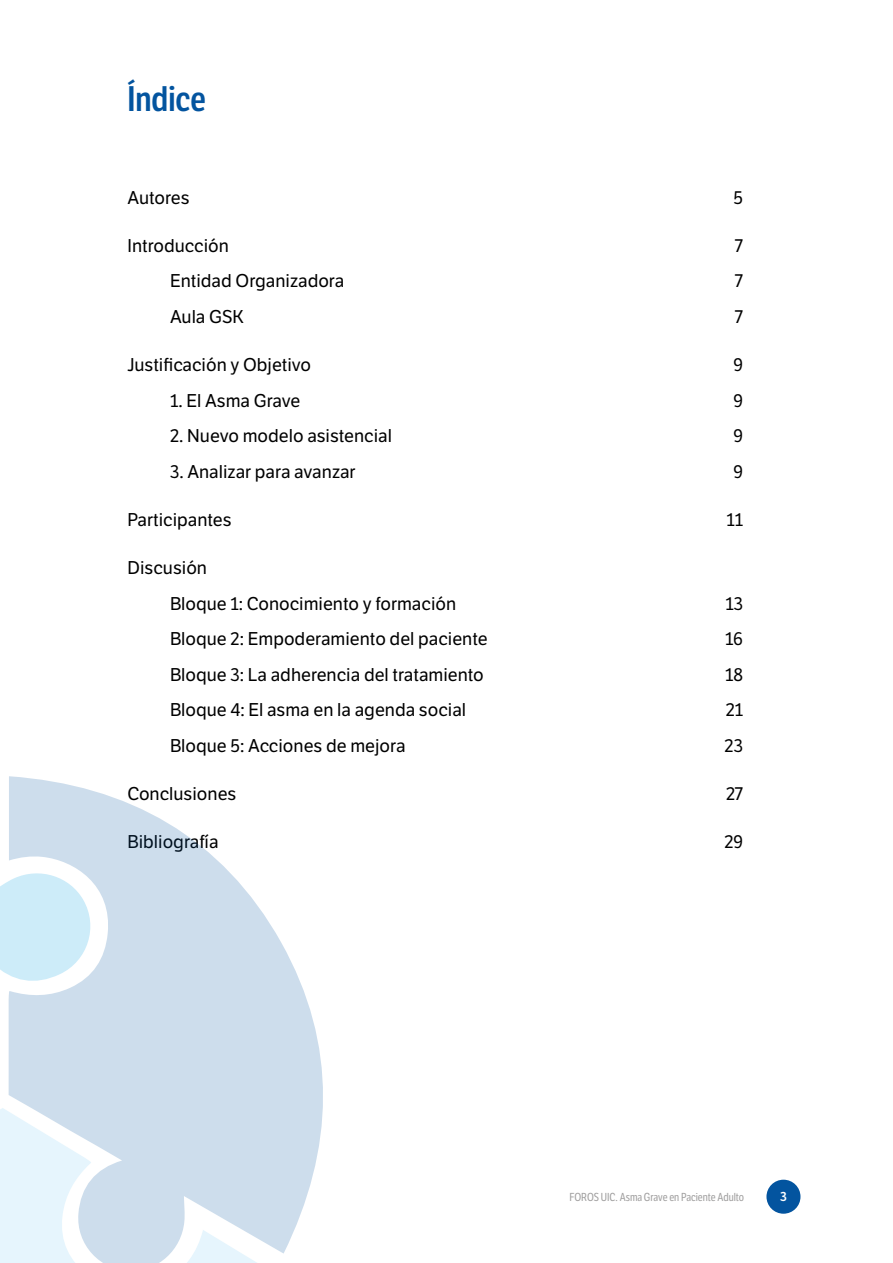
<style>
.page{position:relative;width:893px;height:1263px;background:#fff}
.page>*{position:absolute;margin:0;border:0;box-sizing:border-box;transform-origin:0 0}
.t1{font:600 34.5px "LFT Etica Condensed";color:#03549f}
.t2{font:18px "LFT Etica";color:#000}
.t3{font:12.75px "LFT Etica SB";color:#fff}
.t4{font:11.25px "LFT Etica Condensed";color:#a09f9f}
</style>
<div class="page">
<div style="left:766px;top:1180px;width:34px;height:34px;background:#03549f;border-radius:50%"></div>
<svg style="left:99px;top:793px;width:224px;height:461px;fill:#cdddec"></svg>
<svg style="left:0;top:1088px;width:275px;height:175px;background:#d3e2ef"></svg>
<svg style="left:0;top:776px;width:99px;height:477px"></svg>
<p class="t1" style="left:128px;top:79px;width:80px">Índice</p>
<p class="t2" style="left:128px;top:187px;width:64px">Autores</p>
<p class="t2" style="left:733px;top:187px;width:11px">5</p>
<p class="t2" style="left:128px;top:235px;width:103px">Introducción</p>
<p class="t2" style="left:735px;top:235px;width:10px">7</p>
<p class="t2" style="left:170px;top:270px;width:176px">Entidad Organizadora</p>
<p class="t2" style="left:735px;top:270px;width:10px">7</p>
<p class="t2" style="left:170px;top:306px;width:75px">Aula GSK</p>
<p class="t2" style="left:735px;top:306px;width:10px">7</p>
<p class="t2" style="left:128px;top:354px;width:185px">Justificación y Objetivo</p>
<p class="t2" style="left:733px;top:354px;width:11px">9</p>
<p class="t2" style="left:170px;top:390px;width:132px">1. El Asma Grave</p>
<p class="t2" style="left:733px;top:390px;width:11px">9</p>
<p class="t2" style="left:170px;top:425px;width:224px">2. Nuevo modelo asistencial</p>
<p class="t2" style="left:733px;top:425px;width:11px">9</p>
<p class="t2" style="left:170px;top:461px;width:187px">3. Analizar para avanzar</p>
<p class="t2" style="left:733px;top:461px;width:11px">9</p>
<p class="t2" style="left:128px;top:509px;width:106px">Participantes</p>
<p class="t2" style="left:726px;top:509px;width:18px">11</p>
<p class="t2" style="left:128px;top:557px;width:81px">Discusión</p>
<p class="t2" style="left:170px;top:593px;width:288px">Bloque 1: Conocimiento y formación</p>
<p class="t2" style="left:725px;top:593px;width:19px">13</p>
<p class="t2" style="left:170px;top:628px;width:319px">Bloque 2: Empoderamiento del paciente</p>
<p class="t2" style="left:725px;top:628px;width:19px">16</p>
<p class="t2" style="left:170px;top:664px;width:315px">Bloque 3: La adherencia del tratamiento</p>
<p class="t2" style="left:725px;top:664px;width:19px">18</p>
<p class="t2" style="left:170px;top:699px;width:298px">Bloque 4: El asma en la agenda social</p>
<p class="t2" style="left:726px;top:699px;width:19px">21</p>
<p class="t2" style="left:170px;top:735px;width:237px">Bloque 5: Acciones de mejora</p>
<p class="t2" style="left:725px;top:735px;width:20px">23</p>
<p class="t2" style="left:128px;top:783px;width:110px">Conclusiones</p>
<p class="t2" style="left:726px;top:783px;width:18px">27</p>
<p class="t2" style="left:128px;top:831px;width:93px">Bibliografía</p>
<p class="t2" style="left:724px;top:831px;width:20px">29</p>
<p class="t4" style="left:570px;top:1191px;width:176px">FOROS UIC. Asma Grave en Paciente Adulto</p>
<p class="t3" style="left:780px;top:1188px;width:8px">3</p>
</div>
